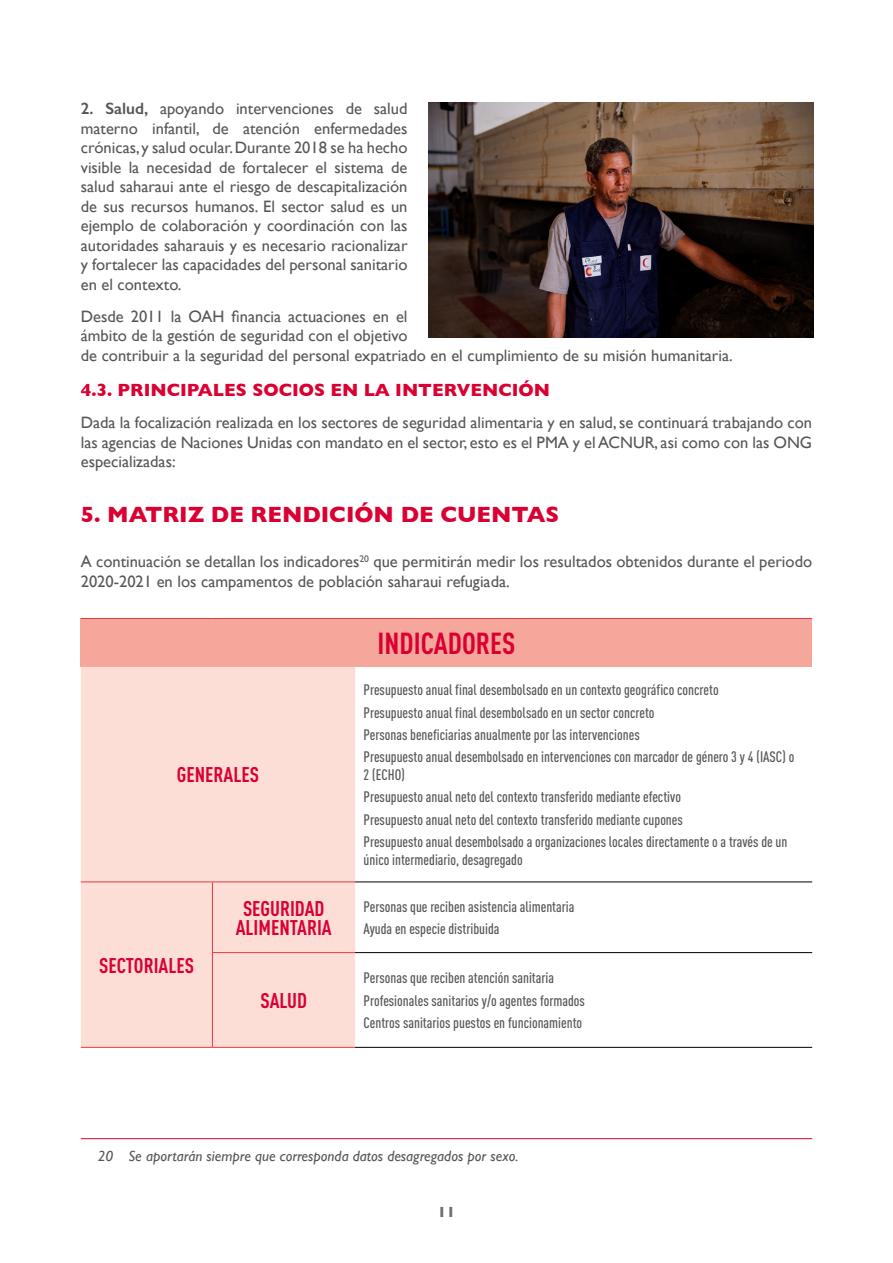
<style>
.page{position:relative;width:893px;height:1263px;background:#fff}
.page>*{position:absolute;margin:0;border:0;box-sizing:border-box;transform-origin:0 0}
.t1{font:700 condensed 30px "DINOT";color:#da0032}
.t2{font:700 22.5px "Gill Sans";color:#da0032}
.t3{font:700 condensed 21px/19.5px "DINOT";color:#da0032;text-align:center}
.t4{font:700 18px "Gill Sans";color:#da0032}
.t5{font:16.5px/19.5px "Gill Sans";color:#575756;text-align:justify}
.t6{font:500 condensed 15px/22.2px "DINOT";color:#575756}
.t7{font:italic 15px "Gill Sans";color:#575756}
.t8{font:700 15px "Gill Sans";color:#706f6f}
.s1{font-weight:600}
</style>
<div class="page">
<img style="left:429px;top:102px;width:384px;height:236px">
<div style="left:81px;top:618px;width:731px;height:49px;background:#f5a79b"></div>
<div style="left:81px;top:667px;width:274px;height:380px;background:#fcded7"></div>
<hr style="left:355px;top:881px;width:457px;height:1px;background:#000">
<hr style="left:355px;top:952px;width:457px;height:1px;background:#000">
<hr style="left:355px;top:1047px;width:457px;height:1px;background:#000">
<hr style="left:81px;top:618px;width:131px;height:1px;background:#e73743">
<hr style="left:212px;top:618px;width:143px;height:1px;background:#e73743">
<hr style="left:355px;top:618px;width:457px;height:1px;background:#e73743">
<hr style="left:81px;top:881px;width:131px;height:1px;background:#e73743">
<hr style="left:81px;top:1047px;width:131px;height:1px;background:#e73743">
<hr style="left:212px;top:881px;width:143px;height:1px;background:#e73743">
<hr style="left:212px;top:952px;width:143px;height:1px;background:#e73743">
<hr style="left:212px;top:1047px;width:143px;height:1px;background:#e73743">
<hr style="left:212px;top:882px;width:1px;height:70px;background:#e73743">
<hr style="left:212px;top:953px;width:1px;height:94px;background:#e73743">
<hr style="left:81px;top:1138px;width:731px;height:1px;background:#da0032">
<p class="t5" style="left:81px;top:99px;width:328px"><span class="s1">2. Salud,</span> apoyando intervenciones de salud materno infantil, de atención enfermedades crónicas, y salud ocular. Durante 2018 se ha hecho visible la necesidad de fortalecer el sistema de salud saharaui ante el riesgo de descapitalización de sus recursos humanos. El sector salud es un ejemplo de colaboración y coordinación con las autoridades saharauis y es necesario racionalizar y fortalecer las capacidades del personal sanitario en el contexto.</p>
<p class="t5" style="left:81px;top:306px;width:653px;text-align:left">Desde 2011 la OAH financia actuaciones en el<br>ámbito de la gestión de seguridad con el objetivo<br>de contribuir a la seguridad del personal expatriado en el cumplimiento de su misión humanitaria.</p>
<p class="t4" style="left:81px;top:376px;width:471px">4.3. PRINCIPALES SOCIOS EN LA INTERVENCIÓN</p>
<p class="t5" style="left:81px;top:413px;width:733px">Dada la focalización realizada en los sectores de seguridad alimentaria y en salud, se continuará trabajando con las agencias de Naciones Unidas con mandato en el sector, esto es el PMA y el ACNUR, asi como con las ONG especializadas:</p>
<h2 class="t2" style="left:81px;top:497px;width:480px">5. MATRIZ DE RENDICIÓN DE CUENTAS</h2>
<p class="t5" style="left:81px;top:552px;width:733px">A continuación se detallan los indicadores<sup>20</sup> que permitirán medir los resultados obtenidos durante el periodo<br>2020-2021 en los campamentos de población saharaui refugiada.</p>
<p class="t3" style="left:177px;top:765px;width:84px">GENERALES</p>
<h1 class="t1" style="left:378px;top:625px;width:139px">INDICADORES</h1>
<p class="t6" style="left:364px;top:679px;width:432px">Presupuesto anual final desembolsado en un contexto geográfico concreto<br>Presupuesto anual final desembolsado en un sector concreto<br>Personas beneficiarias anualmente por las intervenciones<br>Presupuesto anual desembolsado en intervenciones con marcador de género 3 y 4 (IASC) o</p>
<p class="t6" style="left:364px;top:763px;width:425px">2 (ECHO)<br>Presupuesto anual neto del contexto transferido mediante efectivo<br>Presupuesto anual neto del contexto transferido mediante cupones<br>Presupuesto anual desembolsado a organizaciones locales directamente o a través de un</p>
<p class="t6" style="left:364px;top:848px;width:161px">único intermediario, desagregado</p>
<p class="t3" style="left:99px;top:955px;width:96px">SECTORIALES</p>
<p class="t3" style="left:236px;top:898px;width:98px">SEGURIDAD<br>ALIMENTARIA</p>
<p class="t6" style="left:364px;top:895px;width:212px">Personas que reciben asistencia alimentaria<br>Ayuda en especie distribuida</p>
<p class="t3" style="left:260px;top:990px;width:48px">SALUD</p>
<p class="t6" style="left:364px;top:967px;width:223px">Personas que reciben atención sanitaria<br>Profesionales sanitarios y/o agentes formados<br>Centros sanitarios puestos en funcionamiento</p>
<p class="t7" style="left:98px;top:1147px;width:422px">20 Se aportarán siempre que corresponda datos desagregados por sexo.</p>
<p class="t8" style="left:438px;top:1200px;width:19px">11</p>
</div>
